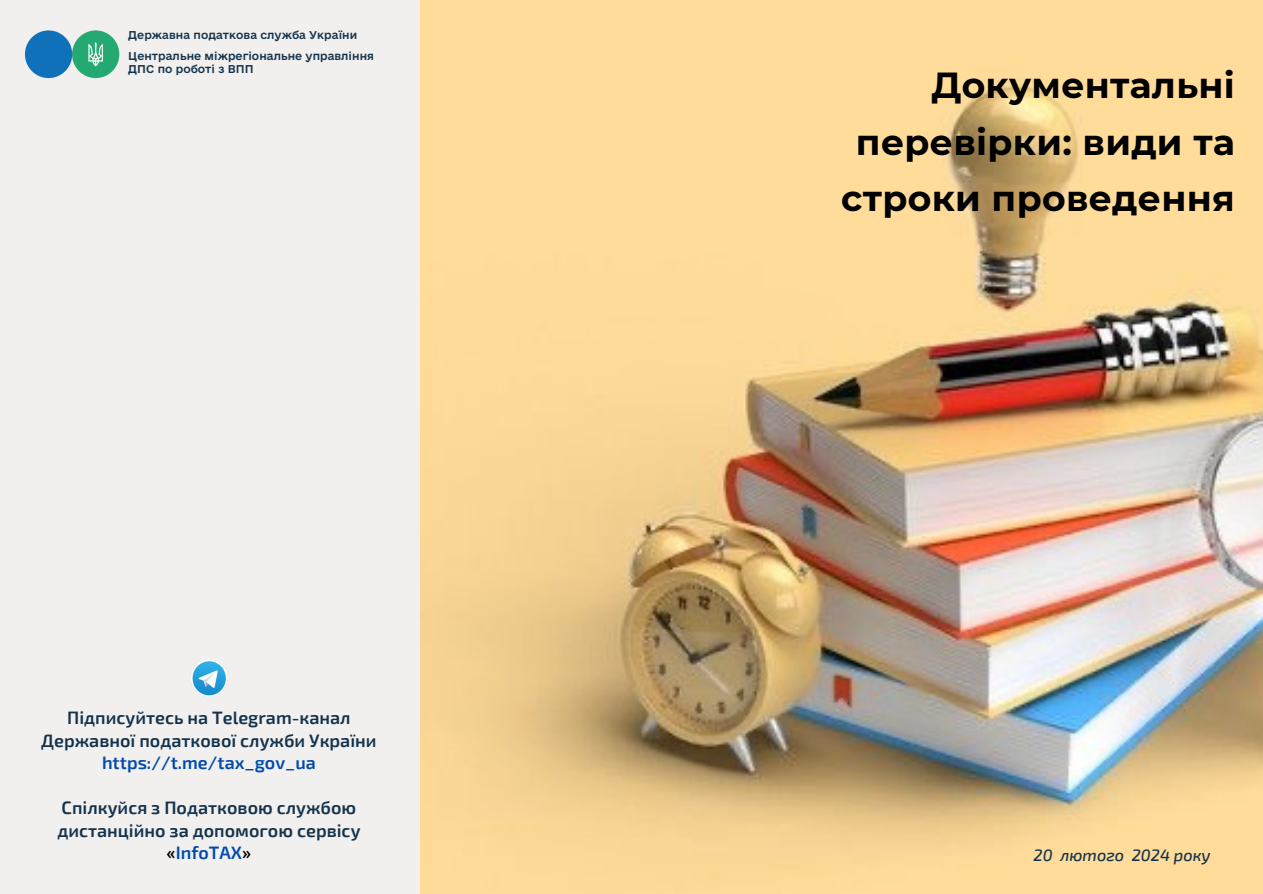
<style>
.page{position:relative;width:1263px;height:894px;background:#fff}
.page>*{position:absolute;margin:0;border:0;box-sizing:border-box;transform-origin:0 0}
.t1{font:700 36.15px/56.2px "Montserrat";letter-spacing:.01em;color:#000;text-align:right}
.t2{font:600 18px/22.5px "Exo 2";color:#14324b;text-align:center}
.t3{font:italic 500 16.5px "Exo 2";color:#14324b}
.t4{font:10.65px/13.4px "e Ukraine Medium";color:#14324b}
.s1{color:#004aad}
.s2{color:#000}
</style>
<div class="page">
<div style="left:0;top:0;width:1263px;height:893px;background:#f1f0ee"></div>
<img style="left:421px;top:0;width:842px;height:893px">
<img style="left:25px;top:30px;width:95px;height:49px">
<img style="left:191px;top:660px;width:36px;height:37px">
<p class="t4" style="left:128px;top:28px;width:230px">Державна податкова служба України</p>
<p class="t4" style="left:128px;top:49px;width:247px">Центральне міжрегіональне управління<br>ДПС по роботі з ВПП</p>
<h2 class="t2" style="left:41px;top:705px;width:337px">Підписуйтесь на Telegram-канал<br>Державної податкової служби України <span class="s1">https://t.me/tax_gov_ua</span></h2>
<h2 class="t2" style="left:57px;top:795px;width:305px">Спілкуйся з Податковою службою дистанційно за допомогою сервісу <span class="s2">«</span><span class="s1">InfoTAX</span><span class="s2">»</span></h2>
<p class="t1" style="left:841px;top:57px;width:395px">Документальні перевірки: види та строки проведення</p>
<h2 class="t3" style="left:1033px;top:844px;width:179px">20 лютого 2024 року</h2>
</div>
